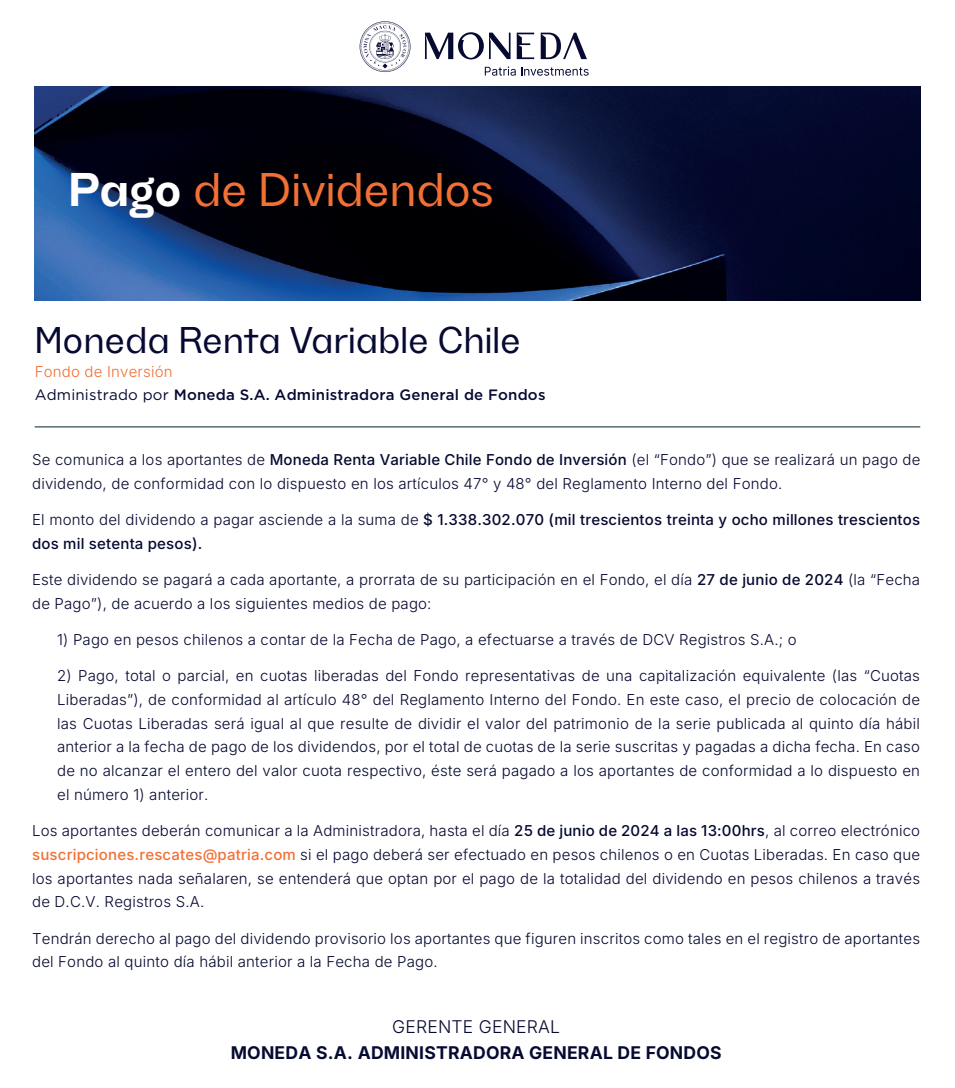
<style>
.page{position:relative;width:955px;height:1088px;background:#fff}
.page>*{position:absolute;margin:0;border:0;box-sizing:border-box;transform-origin:0 0}
.t1{font:500 44.5px "TG Haido Grotesk";color:#f27034}
.t2{font:500 35.25px "TG Haido Grotesk";color:#060931}
.t3{font:700 17.5px "Inter";letter-spacing:.01em;color:#060931}
.t4{font:300 17.5px "Inter";color:#060931}
.t5{font:300 15px/23.8px "Inter";letter-spacing:.01em;color:#060931}
.t6{font:500 15px/23.8px "Inter";letter-spacing:.01em;color:#060931}
.t7{font:500 15px "Gotham";letter-spacing:.01em;color:#060931}
.t8{font:300 15px "Inter";letter-spacing:.01em;color:#f27034}
.s1{font-weight:700;color:#fff}
.s2{font-weight:400}
.s3{font-weight:500}
.s4{font-weight:300}
.s5{font-weight:500;color:#f27034}
</style>
<div class="page">
<img style="left:35px;top:87px;width:884px;height:213px">
<hr style="left:35px;top:426px;width:884px;height:1px;background:#031e2f">
<svg style="left:489px;top:33px;width:21px;height:26px"></svg>
<svg style="left:516px;top:33px;width:18px;height:26px"></svg>
<svg style="left:540px;top:33px;width:46px;height:26px"></svg>
<svg style="left:425px;top:32px;width:58px;height:27px"></svg>
<svg style="left:484px;top:67px;width:31px;height:9px"></svg>
<svg style="left:521px;top:67px;width:67px;height:9px"></svg>
<svg style="left:359px;top:21px;width:51px;height:51px"></svg>
<h1 class="t1" style="left:68px;top:153px;width:427px"><span class="s1">Pago</span> de Dividendos</h1>
<h2 class="t2" style="left:35px;top:310px;width:487px">Moneda Renta Variable Chile</h2>
<p class="t8" style="left:35px;top:361px;width:139px">Fondo de Inversión</p>
<p class="t7" style="left:35px;top:385px;width:512px"><span class="s2">Administrado por</span> Moneda S.A. Administradora General de Fondos</p>
<p class="t5" style="left:32px;top:447px;width:889px">Se comunica a los aportantes de <span class="s3">Moneda Renta Variable Chile Fondo de Inversión</span> (el “Fondo”) que se realizará un pago de dividendo, de conformidad con lo dispuesto en los artículos 47° y 48° del Reglamento Interno del Fondo.</p>
<p class="t6" style="left:32px;top:507px;width:889px"><span class="s4">El monto del dividendo a pagar asciende a la suma de</span> $ 1.338.302.070 (mil trescientos treinta y ocho millones trescientos dos mil setenta pesos).</p>
<p class="t5" style="left:32px;top:567px;width:889px">Este dividendo se pagará a cada aportante, a prorrata de su participación en el Fondo, el día <span class="s3">27 de junio de 2024</span> (la “Fecha de Pago”), de acuerdo a los siguientes medios de pago:</p>
<p class="t5" style="left:57px;top:627px;width:741px">1) Pago en pesos chilenos a contar de la Fecha de Pago, a efectuarse a través de DCV Registros S.A.; o</p>
<p class="t5" style="left:57px;top:663px;width:864px;text-align:justify">2) Pago, total o parcial, en cuotas liberadas del Fondo representativas de una capitalización equivalente (las “Cuotas Liberadas”), de conformidad al artículo 48° del Reglamento Interno del Fondo. En este caso, el precio de colocación de las Cuotas Liberadas será igual al que resulte de dividir el valor del patrimonio de la serie publicada al quinto día hábil anterior a la fecha de pago de los dividendos, por el total de cuotas de la serie suscritas y pagadas a dicha fecha. En caso de no alcanzar el entero del valor cuota respectivo, éste será pagado a los aportantes de conformidad a lo dispuesto en el número 1) anterior.</p>
<p class="t5" style="left:32px;top:818px;width:889px;text-align:justify">Los aportantes deberán comunicar a la Administradora, hasta el día <span class="s3">25 de junio de 2024 a las 13:00hrs</span>, al correo electrónico <span class="s5">suscripciones.rescates@patria.com</span> si el pago deberá ser efectuado en pesos chilenos o en Cuotas Liberadas. En caso que los aportantes nada señalaren, se entenderá que optan por el pago de la totalidad del dividendo en pesos chilenos a través de D.C.V. Registros S.A.</p>
<p class="t5" style="left:32px;top:926px;width:889px">Tendrán derecho al pago del dividendo provisorio los aportantes que figuren inscritos como tales en el registro de aportantes del Fondo al quinto día hábil anterior a la Fecha de Pago.</p>
<p class="t4" style="left:392px;top:1014px;width:169px">GERENTE GENERAL</p>
<p class="t3" style="left:230px;top:1039px;width:492px">MONEDA S.A. ADMINISTRADORA GENERAL DE FONDOS</p>
</div>
